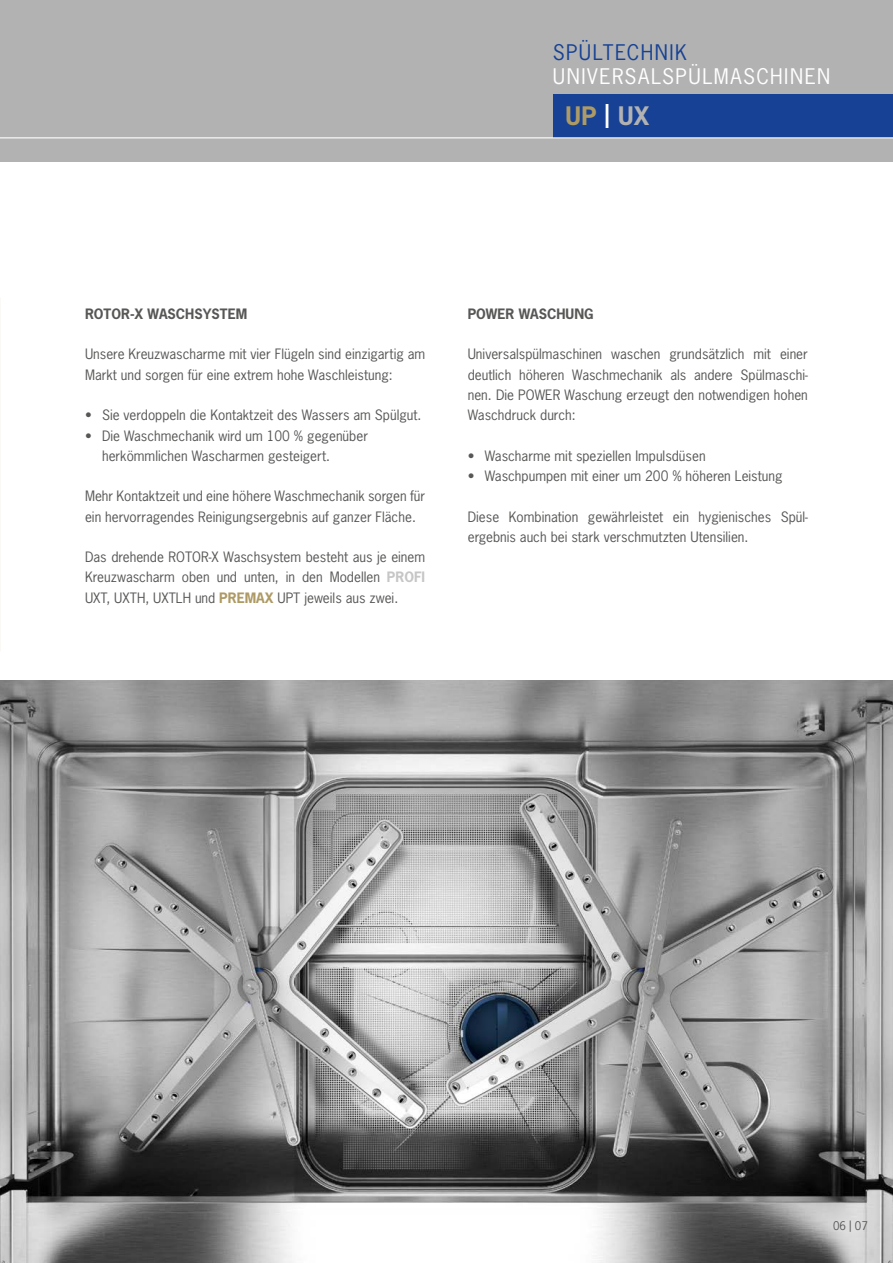
<style>
.page{position:relative;width:893px;height:1263px;background:#fff}
.page>*{position:absolute;margin:0;border:0;box-sizing:border-box;transform-origin:0 0}
.t1{font:700 24px "News Gothic";color:#ae9a64}
.t2{font:20.25px "News Gothic";letter-spacing:.07em;color:#fff}
.t3{font:20.25px "News Gothic";letter-spacing:.07em;color:#164194}
.t4{font:13.5px/20.2px "News Gothic";color:#575756}
.t5{font:700 13.5px "News Gothic";color:#575756}
.t6{font:11.25px "News Gothic";color:#575756}
.s1{color:#fff}
.s2{color:#b2b2b2}
.s3{font-weight:700;color:#c6c6c6}
.s4{font-weight:700;color:#ae9a64}
</style>
<div class="page">
<div style="left:0;top:0;width:893px;height:162px;background:#b2b2b2"></div>
<div style="left:553px;top:94px;width:340px;height:43px;background:#164194"></div>
<hr style="left:0;top:137px;width:893px;height:1px;background:#fff">
<img style="left:0;top:680px;width:893px;height:583px">
<h2 class="t3" style="left:553px;top:39px;width:136px">SPÜLTECHNIK</h2>
<h2 class="t2" style="left:553px;top:64px;width:279px">UNIVERSALSPÜLMASCHINEN</h2>
<h1 class="t1" style="left:566px;top:100px;width:85px">UP <span class="s1">|</span> <span class="s2">UX</span></h1>
<p class="t5" style="left:85px;top:305px;width:164px">ROTOR-X WASCHSYSTEM</p>
<p class="t4" style="left:85px;top:344px;width:342px">Unsere Kreuzwascharme mit vier Flügeln sind einzigartig am<br>Markt und sorgen für eine extrem hohe Waschleistung:</p>
<p class="t4" style="left:85px;top:405px;width:338px">• Sie verdoppeln die Kontaktzeit des Wassers am Spülgut.</p>
<p class="t4" style="left:102px;top:425px;width:267px;text-indent:-17px">• Die Waschmechanik wird um 100 % gegenüber herkömmlichen Wascharmen gesteigert.</p>
<p class="t4" style="left:85px;top:486px;width:342px">Mehr Kontaktzeit und eine höhere Waschmechanik sorgen für ein hervorragendes Reinigungsergebnis auf ganzer Fläche.</p>
<p class="t4" style="left:85px;top:547px;width:342px;text-align:justify">Das drehende ROTOR-X Waschsystem besteht aus je einem Kreuzwascharm oben und unten, in den Modellen <span class="s3">PROFI </span>UXT, UXTH, UXTLH und <span class="s4">PREMAX</span> UPT jeweils aus zwei.</p>
<p class="t5" style="left:468px;top:305px;width:127px">POWER WASCHUNG</p>
<p class="t4" style="left:468px;top:344px;width:342px;text-align:justify">Universalspülmaschinen waschen grundsätzlich mit einer deutlich höheren Waschmechanik als andere Spülmaschi&shy;nen. Die POWER Waschung erzeugt den notwendigen hohen Waschdruck durch:</p>
<p class="t4" style="left:468px;top:445px;width:239px">• Wascharme mit speziellen Impulsdüsen</p>
<p class="t4" style="left:468px;top:466px;width:316px">• Waschpumpen mit einer um 200 % höheren Leistung</p>
<p class="t4" style="left:468px;top:506px;width:342px">Diese Kombination gewährleistet ein hygienisches Spül&shy;ergebnis auch bei stark verschmutzten Utensilien.</p>
<p class="t6" style="left:833px;top:1219px;width:36px">06 | 07</p>
</div>
